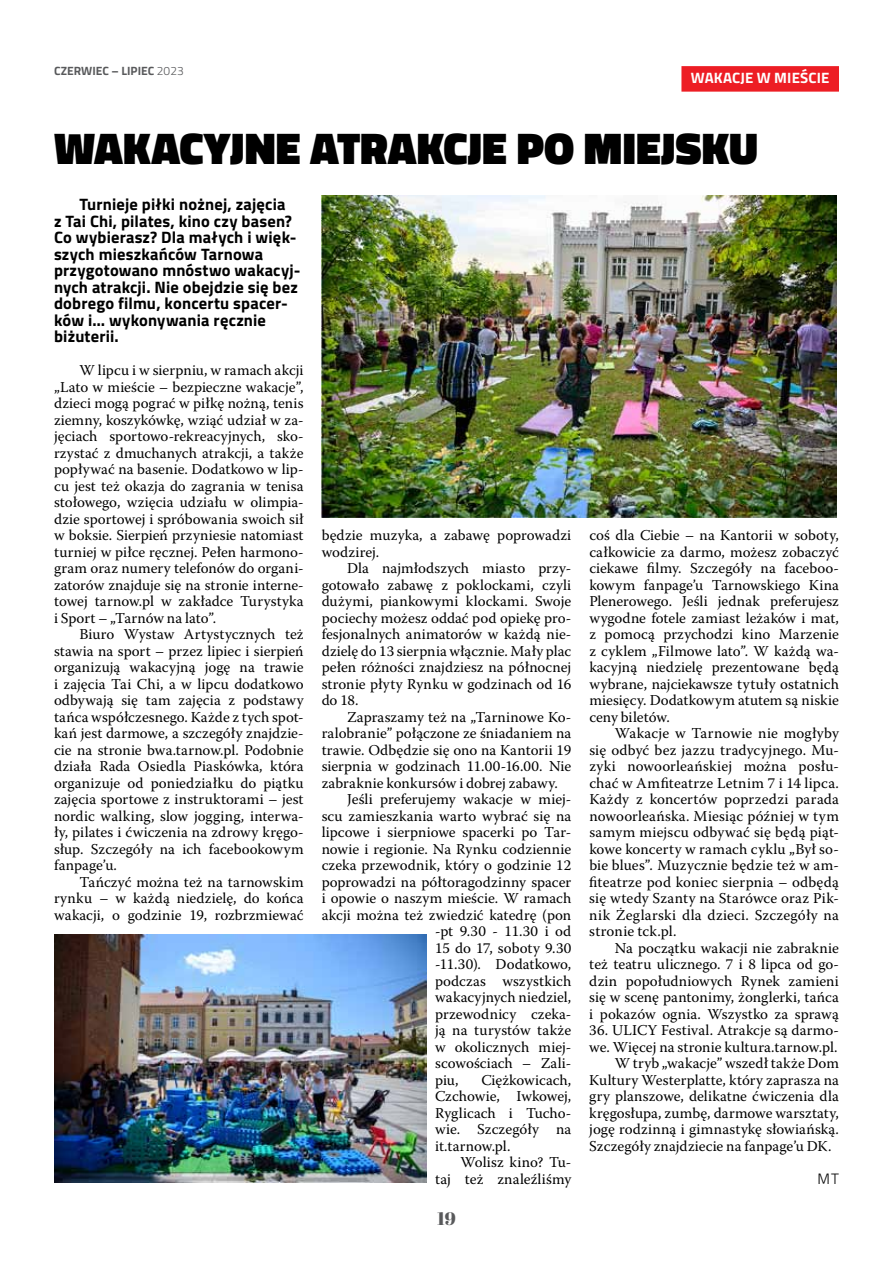
<style>
.page{position:relative;width:893px;height:1263px;background:#fff}
.page>*{position:absolute;margin:0;border:0;box-sizing:border-box;transform-origin:0 0}
.t1{font:900 45px "Titillium";letter-spacing:.005em;color:#000}
.t2{font:18px "Abril Fatface";color:#58595b}
.t3{font:700 16.5px/16.5px "Titillium";letter-spacing:.01em;color:#000}
.t4{font:15px/16.5px "Warnock Pro";letter-spacing:.005em;color:#000;text-align:justify}
.t5{font:700 15px "Titillium";letter-spacing:.01em;color:#fff}
.t6{font:300 15px "Titillium";color:#000}
.t7{font:700 12px "Titillium";color:#58595b}
.s1{font-weight:300}
</style>
<div class="page">
<div style="left:681px;top:66px;width:158px;height:26px;background:#ed1d24"></div>
<img style="left:322px;top:195px;width:515px;height:322px">
<img style="left:54px;top:934px;width:373px;height:248px">
<p class="t7" style="left:54px;top:62px;width:131px">CZERWIEC – LIPIEC <span class="s1">2023</span></p>
<p class="t5" style="left:691px;top:66px;width:140px">WAKACJE W MIEŚCIE</p>
<h1 class="t1" style="left:54px;top:115px;width:705px">WAKACYJNE ATRAKCJE PO MIEJSKU</h1>
<p class="t3" style="left:54px;top:195px;width:248px;text-indent:26px">Turnieje piłki nożnej, zajęcia<br>z Tai Chi, pilates, kino czy basen?<br>Co wybierasz? Dla małych i więk&shy;szych mieszkańców Tarnowa przygotowano mnóstwo wakacyj&shy;nych atrakcji. Nie obejdzie się bez dobrego filmu, koncertu spacer&shy;ków i… wykonywania ręcznie biżuterii.</p>
<p class="t4" style="left:54px;top:362px;width:251px;text-indent:26px">W lipcu i w sierpniu, w ramach akcji „Lato w mieście – bezpieczne wakacje”, dzieci mogą pograć w piłkę nożną, tenis ziemny, koszykówkę, wziąć udział w za&shy;jęciach sportowo-rekreacyjnych, sko&shy;rzystać z dmuchanych atrakcji, a także popływać na basenie. Dodatkowo w lip&shy;cu jest też okazja do zagrania w tenisa stołowego, wzięcia udziału w olimpia&shy;dzie sportowej i spróbowania swoich sił w boksie. Sierpień przyniesie natomiast turniej w piłce ręcznej. Pełen harmono&shy;gram oraz numery telefonów do organi&shy;zatorów znajduje się na stronie interne&shy;towej tarnow.pl w zakładce Turystyka i Sport – „Tarnów na lato”.</p>
<p class="t4" style="left:54px;top:626px;width:251px;text-indent:26px">Biuro Wystaw Artystycznych też stawia na sport – przez lipiec i sierpień organizują wakacyjną jogę na trawie i zajęcia Tai Chi, a w lipcu dodatkowo odbywają się tam zajęcia z podstawy tańca współczesnego. Każde z tych spot&shy;kań jest darmowe, a szczegóły znajdzie&shy;cie na stronie bwa.tarnow.pl. Podobnie działa Rada Osiedla Piaskówka, która organizuje od poniedziałku do piątku zajęcia sportowe z instruktorami – jest nordic walking, slow jogging, interwa&shy;ły, pilates i ćwiczenia na zdrowy kręgo&shy;słup. Szczegóły na ich facebookowym fanpage’u.</p>
<p class="t4" style="left:54px;top:873px;width:251px;text-indent:26px">Tańczyć można też na tarnowskim rynku – w każdą niedzielę, do końca wakacji, o godzinie 19, rozbrzmiewać</p>
<p class="t4" style="left:322px;top:527px;width:251px">będzie muzyka, a zabawę poprowadzi wodzirej.</p>
<p class="t4" style="left:322px;top:560px;width:251px;text-indent:26px">Dla najmłodszych miasto przy&shy;gotowało zabawę z poklockami, czyli dużymi, piankowymi klockami. Swoje pociechy możesz oddać pod opiekę pro&shy;fesjonalnych animatorów w każdą nie&shy;dzielę do 13 sierpnia włącznie. Mały plac pełen różności znajdziesz na północnej stronie płyty Rynku w godzinach od 16 do 18.</p>
<p class="t4" style="left:347px;top:708px;width:226px">Zapraszamy też na „Tarninowe Ko-</p>
<p class="t4" style="left:322px;top:725px;width:251px">ralobranie” połączone ze śniadaniem na</p>
<p class="t4" style="left:322px;top:741px;width:251px">trawie. Odbędzie się ono na Kantorii 19</p>
<p class="t4" style="left:322px;top:758px;width:251px">sierpnia w godzinach 11.00-16.00. Nie</p>
<p class="t4" style="left:322px;top:774px;width:238px">zabraknie konkursów i dobrej zabawy.</p>
<p class="t4" style="left:347px;top:791px;width:226px">Jeśli preferujemy wakacje w miej-</p>
<p class="t4" style="left:322px;top:807px;width:251px">scu zamieszkania warto wybrać się na</p>
<p class="t4" style="left:322px;top:824px;width:251px">lipcowe i sierpniowe spacerki po Tar-</p>
<p class="t4" style="left:322px;top:840px;width:251px">nowie i regionie. Na Rynku codziennie</p>
<p class="t4" style="left:322px;top:857px;width:251px">czeka przewodnik, który o godzinie 12</p>
<p class="t4" style="left:322px;top:873px;width:251px">poprowadzi na półtoragodzinny spacer</p>
<p class="t4" style="left:322px;top:890px;width:251px">i opowie o naszym mieście. W ramach</p>
<p class="t4" style="left:322px;top:906px;width:251px">akcji można też zwiedzić katedrę (pon</p>
<p class="t4" style="left:435px;top:923px;width:138px">-pt 9.30 - 11.30 i od</p>
<p class="t4" style="left:435px;top:939px;width:138px">15 do 17, soboty 9.30</p>
<p class="t4" style="left:435px;top:956px;width:138px">-11.30). Dodatkowo,</p>
<p class="t4" style="left:435px;top:972px;width:138px">podczas wszystkich</p>
<p class="t4" style="left:435px;top:989px;width:138px">wakacyjnych niedziel,</p>
<p class="t4" style="left:435px;top:1005px;width:138px">przewodnicy czeka-</p>
<p class="t4" style="left:435px;top:1022px;width:138px">ją na turystów także</p>
<p class="t4" style="left:435px;top:1038px;width:138px">w okolicznych miej-</p>
<p class="t4" style="left:435px;top:1055px;width:138px">scowościach – Zali-</p>
<p class="t4" style="left:435px;top:1071px;width:25px">piu,</p>
<p class="t4" style="left:435px;top:1071px;width:138px;text-indent:46px">Ciężkowicach, Czchowie, Iwkowej, Ryglicach i Tucho&shy;wie. Szczegóły na it.tarnow.pl.</p>
<p class="t4" style="left:435px;top:1154px;width:138px;text-align:right">Wolisz kino? Tu-<br>taj też znaleźliśmy</p>
<p class="t2" style="left:437px;top:1206px;width:20px">19</p>
<p class="t4" style="left:589px;top:527px;width:251px">coś dla Ciebie – na Kantorii w soboty, całkowicie za darmo, możesz zobaczyć ciekawe filmy. Szczegóły na faceboo&shy;kowym fanpage’u Tarnowskiego Kina Plenerowego. Jeśli jednak preferujesz wygodne fotele zamiast leżaków i mat, z pomocą przychodzi kino Marzenie z cyklem „Filmowe lato”. W każdą wa&shy;kacyjną niedzielę prezentowane będą wybrane, najciekawsze tytuły ostatnich miesięcy. Dodatkowym atutem są niskie ceny biletów.</p>
<p class="t4" style="left:589px;top:725px;width:251px;text-indent:26px">Wakacje w Tarnowie nie mogłyby się odbyć bez jazzu tradycyjnego. Mu&shy;zyki nowoorleańskiej można posłu&shy;chać w Amfiteatrze Letnim 7 i 14 lipca.<br>Każdy z koncertów poprzedzi parada nowoorleańska. Miesiąc później w tym samym miejscu odbywać się będą piąt&shy;kowe koncerty w ramach cyklu „Był so&shy;bie blues”. Muzycznie będzie też w am&shy;fiteatrze pod koniec sierpnia – odbędą się wtedy Szanty na Starówce oraz Pik&shy;nik Żeglarski dla dzieci. Szczegóły na stronie tck.pl.</p>
<p class="t4" style="left:589px;top:939px;width:251px;text-indent:26px">Na początku wakacji nie zabraknie też teatru ulicznego. 7 i 8 lipca od go&shy;dzin popołudniowych Rynek zamieni się w scenę pantonimy, żonglerki, tańca i pokazów ognia. Wszystko za sprawą</p>
<p class="t4" style="left:589px;top:1022px;width:251px">36. ULICY Festival. Atrakcje są darmo-</p>
<p class="t4" style="left:589px;top:1038px;width:250px">we. Więcej na stronie kultura.tarnow.pl.</p>
<p class="t4" style="left:615px;top:1055px;width:226px">W tryb „wakacje” wszedł także Dom</p>
<p class="t4" style="left:589px;top:1071px;width:251px">Kultury Westerplatte, który zaprasza na</p>
<p class="t4" style="left:589px;top:1088px;width:251px">gry planszowe, delikatne ćwiczenia dla</p>
<p class="t4" style="left:589px;top:1104px;width:251px">kręgosłupa, zumbę, darmowe warsztaty,</p>
<p class="t4" style="left:589px;top:1121px;width:251px">jogę rodzinną i gimnastykę słowiańską.</p>
<p class="t4" style="left:589px;top:1137px;width:244px">Szczegóły znajdziecie na fanpage’u DK.</p>
<p class="t6" style="left:817px;top:1167px;width:23px">MT</p>
</div>
